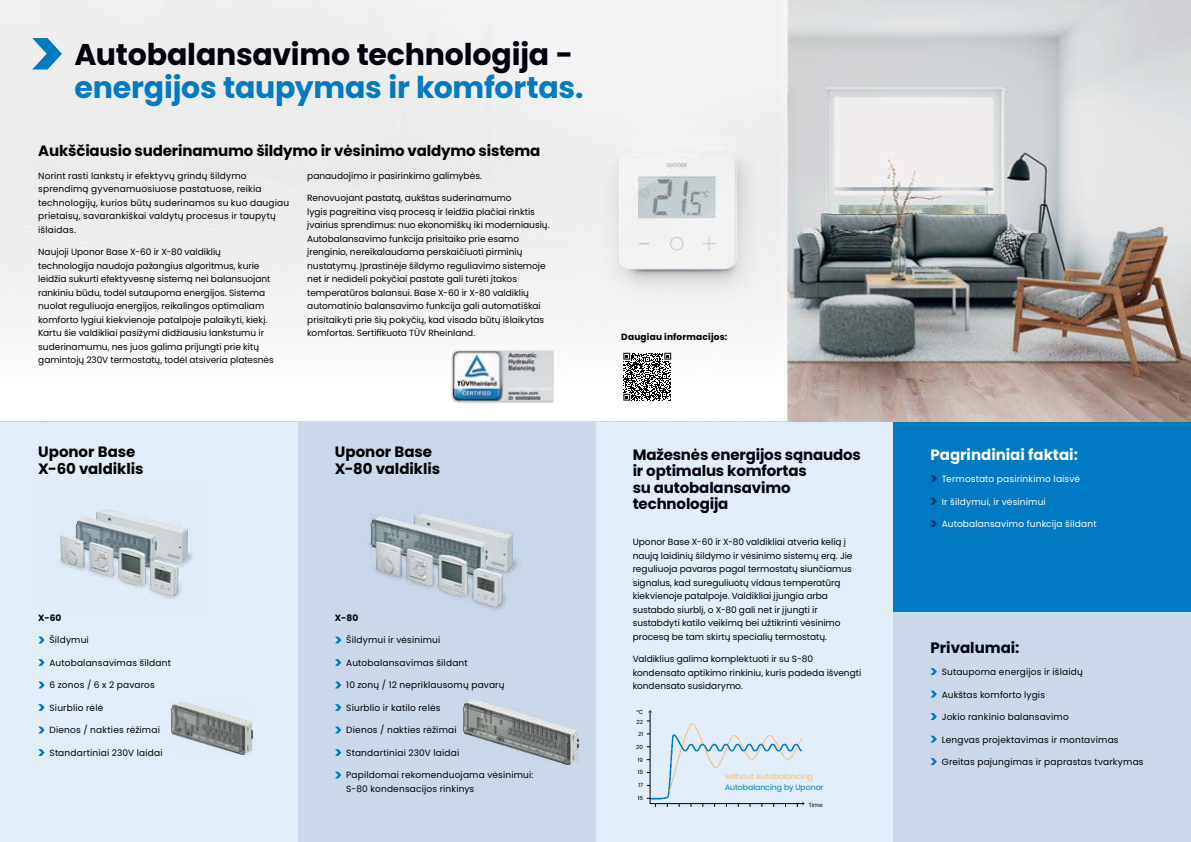
<style>
.page{position:relative;width:1191px;height:842px;background:#fff}
.page>*{position:absolute;margin:0;border:0;box-sizing:border-box;transform-origin:0 0}
.t1{font:700 30px "Poppins";letter-spacing:-.005em;color:#007ac2}
.t2{font:700 30px "Poppins";letter-spacing:-.005em;color:#00000d}
.t3{font:700 15px/16.5px "Poppins";letter-spacing:-.01em;color:#000}
.t4{font:700 15px/16.5px "Poppins";letter-spacing:-.01em;color:#00000d}
.t5{font:700 15px "Poppins";color:#fff}
.t6{font:9px/13.5px "Poppins";color:#000}
.t7{font:9px/13.5px "Poppins";letter-spacing:.02em;color:#000}
.t8{font:9px/13.5px "Poppins";color:#00000d}
.t9{font:9px "Poppins";letter-spacing:.02em;color:#fff}
.t10{font:700 9px "Poppins";letter-spacing:.02em;color:#000}
.t11{font:700 9px "Poppins";color:#00000d}
.t12{font:7.7px "Poppins";color:#007ac2}
.t13{font:7.7px "Poppins";color:#fcba63}
.t14{font:5.8px/9.5px "Poppins";color:#000}
</style>
<div class="page">
<div style="left:0;top:421px;width:298px;height:421px;background:#e1eef9"></div>
<img style="left:56px;top:506px;width:137px;height:93px">
<div style="left:893px;top:611px;width:298px;height:231px;background:#cad8ea"></div>
<div style="left:595px;top:421px;width:298px;height:421px;background:#e1eef9"></div>
<div style="left:893px;top:421px;width:298px;height:190px;background:#007ac2"></div>
<img style="left:787px;top:0;width:404px;height:421px">
<div style="left:0;top:0;width:787px;height:421px;background:linear-gradient(to bottom,#eaeaea,#f8f8f8)"></div>
<svg style="left:32px;top:38px;width:30px;height:32px"></svg>
<div style="left:621px;top:351px;width:52px;height:52px;background:#fff"></div>
<svg style="left:623px;top:353px;width:48px;height:48px"></svg>
<div style="left:298px;top:421px;width:297px;height:421px;background:#cad8ea"></div>
<svg style="left:647px;top:710px;width:157px;height:97px"></svg>
<img style="left:368px;top:513px;width:153px;height:97px">
<div style="left:452px;top:350px;width:103px;height:53px;background:#000;opacity:.3"></div>
<img style="left:453px;top:351px;width:100px;height:50px">
<svg style="left:930px;top:668px;width:7px;height:7px"></svg>
<svg style="left:931px;top:691px;width:6px;height:6px"></svg>
<svg style="left:930px;top:713px;width:7px;height:7px"></svg>
<svg style="left:931px;top:736px;width:6px;height:6px"></svg>
<svg style="left:930px;top:758px;width:7px;height:7px"></svg>
<svg style="left:930px;top:475px;width:7px;height:7px"></svg>
<svg style="left:930px;top:498px;width:7px;height:7px"></svg>
<svg style="left:930px;top:520px;width:7px;height:7px"></svg>
<svg style="left:38px;top:637px;width:7px;height:6px"></svg>
<svg style="left:38px;top:659px;width:7px;height:7px"></svg>
<svg style="left:38px;top:682px;width:7px;height:6px"></svg>
<svg style="left:38px;top:704px;width:7px;height:7px"></svg>
<svg style="left:38px;top:727px;width:7px;height:6px"></svg>
<svg style="left:38px;top:749px;width:7px;height:7px"></svg>
<img style="left:463px;top:699px;width:116px;height:66px">
<svg style="left:335px;top:637px;width:6px;height:6px"></svg>
<svg style="left:335px;top:659px;width:6px;height:7px"></svg>
<svg style="left:335px;top:682px;width:6px;height:6px"></svg>
<svg style="left:335px;top:704px;width:6px;height:7px"></svg>
<svg style="left:335px;top:727px;width:6px;height:6px"></svg>
<svg style="left:335px;top:749px;width:6px;height:7px"></svg>
<svg style="left:335px;top:772px;width:6px;height:6px"></svg>
<img style="left:171px;top:702px;width:81px;height:52px">
<h1 class="t2" style="left:74px;top:37px;width:500px">Autobalansavimo technologija -</h1>
<h1 class="t1" style="left:74px;top:70px;width:510px">energijos taupymas ir komfortas.</h1>
<h2 class="t3" style="left:38px;top:143px;width:503px">Aukščiausio suderinamumo šildymo ir vėsinimo valdymo sistema</h2>
<p class="t7" style="left:38px;top:169px;width:252px">Norint rasti lankstų ir efektyvų grindų šildymo sprendimą gyvenamuosiuose pastatuose, reikia technologijų, kurios būtų suderinamos su kuo daugiau prietaisų, savarankiškai valdytų procesus ir taupytų išlaidas.</p>
<p class="t6" style="left:38px;top:245px;width:237px">Naujoji Uponor Base X-60 ir X-80 valdiklių technologija naudoja pažangius algoritmus, kurie leidžia sukurti efektyvesnę sistemą nei balansuojant rankiniu būdu, todėl sutaupoma energijos. Sistema nuolat reguliuoja energijos, reikalingos optimaliam komforto lygiui kiekvienoje patalpoje palaikyti, kiekį.<br>Kartu šie valdikliai pasižymi didžiausiu lankstumu ir suderinamumu, nes juos galima prijungti prie kitų gamintojų 230V termostatų, todėl atsiveria platesnės</p>
<p class="t6" style="left:307px;top:169px;width:176px">panaudojimo ir pasirinkimo galimybės.</p>
<p class="t6" style="left:307px;top:191px;width:244px">Renovuojant pastatą, aukštas suderinamumo<br>lygis pagreitina visą procesą ir leidžia plačiai rinktis įvairius sprendimus: nuo ekonomiškų iki moderniausių.<br>Autobalansavimo funkcija prisitaiko prie esamo įrenginio, nereikalaudama perskaičiuoti pirminių nustatymų. Įprastinėje šildymo reguliavimo sistemoje net ir nedideli pokyčiai pastate gali turėti įtakos temperatūros balansui. Base X-60 ir X-80 valdiklių automatinio balansavimo funkcija gali automatiškai prisitaikyti prie šių pokyčių, kad visada būtų išlaikytas komfortas. Sertifikuota TÜV Rheinland.</p>
<h2 class="t3" style="left:38px;top:444px;width:107px">Uponor Base<br>X-60 valdiklis</h2>
<p class="t11" style="left:38px;top:612px;width:25px">X-60</p>
<p class="t7" style="left:50px;top:634px;width:41px">Šildymui</p>
<p class="t7" style="left:50px;top:656px;width:123px">Autobalansavimas šildant</p>
<p class="t6" style="left:50px;top:679px;width:107px">6 zonos / 6 x 2 pavaros</p>
<p class="t7" style="left:50px;top:701px;width:55px">Siurblio rėlė</p>
<p class="t7" style="left:50px;top:724px;width:112px">Dienos / nakties rėžimai</p>
<p class="t7" style="left:50px;top:746px;width:115px">Standartiniai 230V laidai</p>
<h2 class="t3" style="left:335px;top:444px;width:107px">Uponor Base<br>X-80 valdiklis</h2>
<p class="t11" style="left:335px;top:612px;width:25px">X-80</p>
<p class="t7" style="left:346px;top:634px;width:96px">Šildymui ir vėsinimui</p>
<p class="t7" style="left:346px;top:656px;width:123px">Autobalansavimas šildant</p>
<p class="t7" style="left:346px;top:679px;width:160px">10 zonų / 12 nepriklausomų pavarų</p>
<p class="t7" style="left:346px;top:701px;width:96px">Siurblio ir katilo relės</p>
<p class="t7" style="left:346px;top:724px;width:112px">Dienos / nakties rėžimai</p>
<p class="t7" style="left:346px;top:746px;width:115px">Standartiniai 230V laidai</p>
<p class="t7" style="left:346px;top:769px;width:189px">Papildomai rekomenduojama vėsinimui:<br>S-80 kondensacijos rinkinys</p>
<p class="t10" style="left:621px;top:332px;width:108px">Daugiau informacijos:</p>
<h2 class="t4" style="left:632px;top:446px;width:230px">Mažesnės energijos sąnaudos ir optimalus komfortas<br>su autobalansavimo technologija</h2>
<p class="t8" style="left:632px;top:535px;width:221px">Uponor Base X-60 ir X-80 valdikliai atveria kelią į naują laidinių šildymo ir vėsinimo sistemų erą. Jie reguliuoja pavaras pagal termostatų siunčiamus signalus, kad sureguliuotų vidaus temperatūrą kiekvienoje patalpoje. Valdikliai įjungia arba sustabdo siurblį, o X-80 gali net ir įjungti ir sustabdyti katilo veikimą bei užtikrinti vėsinimo procesą be tam skirtų specialių termostatų.</p>
<p class="t8" style="left:632px;top:652px;width:230px">Valdiklius galima komplektuoti ir su S-80 kondensato aptikimo rinkiniu, kuris padeda išvengti kondensato susidarymo.</p>
<p class="t14" style="left:636px;top:708px;width:8px">°C<br>22</p>
<p class="t14" style="left:636px;top:728px;width:8px;line-height:12.8px;text-align:center">21<br>20</p>
<p class="t14" style="left:638px;top:754px;width:7px;line-height:11.9px">19<br>18</p>
<p class="t14" style="left:638px;top:780px;width:6px">17</p>
<p class="t14" style="left:638px;top:793px;width:7px">16</p>
<p class="t13" style="left:725px;top:772px;width:89px">without Autobalancing</p>
<p class="t12" style="left:725px;top:782px;width:100px">Autobalancing by Uponor</p>
<p class="t14" style="left:809px;top:800px;width:15px">Time</p>
<h2 class="t5" style="left:930px;top:446px;width:149px">Pagrindiniai faktai:</h2>
<p class="t9" style="left:941px;top:474px;width:140px">Termostato pasirinkimo laisvė</p>
<p class="t9" style="left:941px;top:496px;width:105px">Ir šildymui, ir vėsinimui</p>
<p class="t9" style="left:941px;top:519px;width:156px">Autobalansavimo funkcija šildant</p>
<h2 class="t4" style="left:930px;top:639px;width:91px">Privalumai:</h2>
<p class="t7" style="left:941px;top:665px;width:142px">Sutaupoma energijos ir išlaidų</p>
<p class="t6" style="left:941px;top:688px;width:105px">Aukštas komforto lygis</p>
<p class="t7" style="left:941px;top:710px;width:129px">Jokio rankinio balansavimo</p>
<p class="t7" style="left:941px;top:733px;width:178px">Lengvas projektavimas ir montavimas</p>
<p class="t7" style="left:941px;top:755px;width:203px">Greitas pajungimas ir paprastas tvarkymas</p>
</div>
